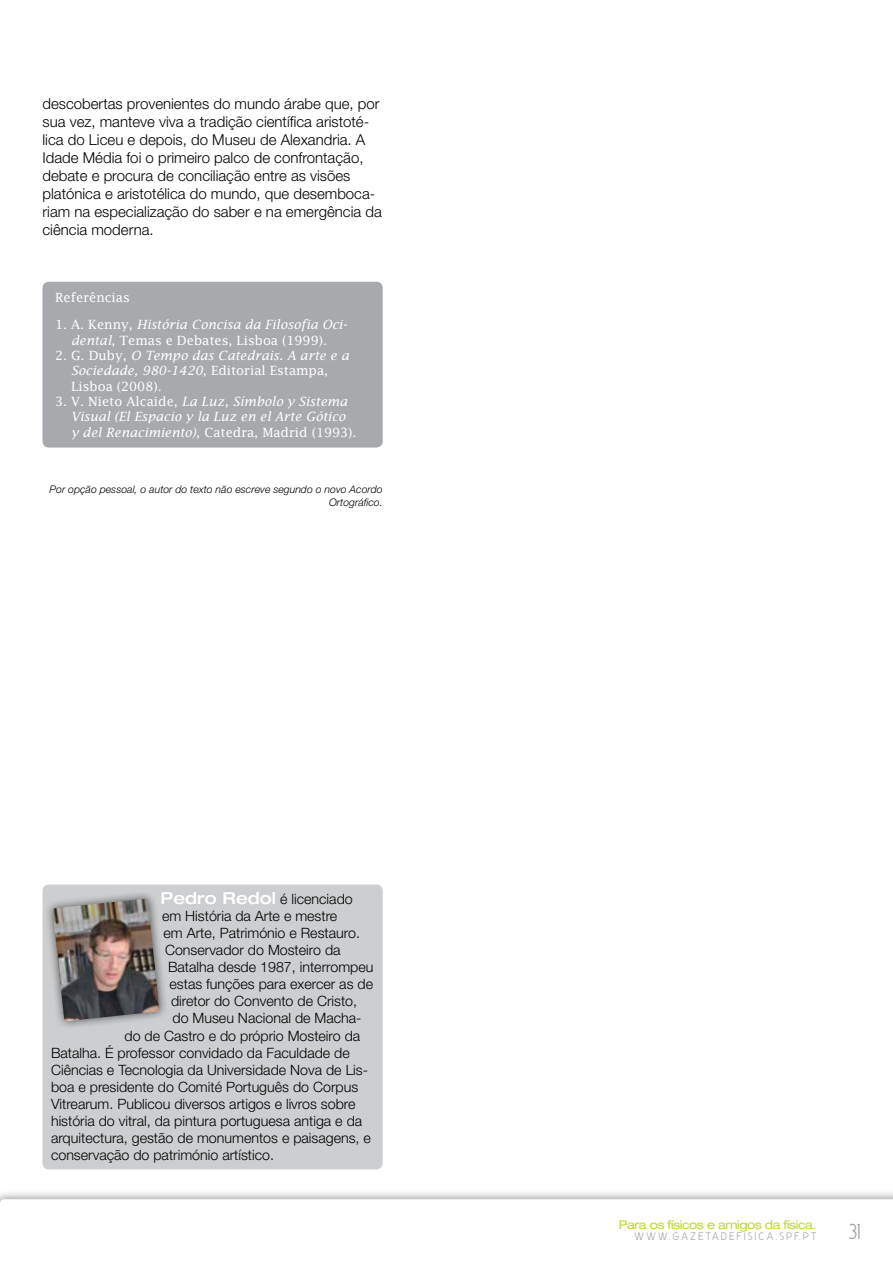
<style>
.page{position:relative;width:893px;height:1263px;background:#fff}
.page>*{position:absolute;margin:0;border:0;box-sizing:border-box;transform-origin:0 0}
.t1{font:18px "Y2 K Neophyte";color:#9d9fa2}
.t2{font:300 15px/18px "Helvetica Neue LT Std";color:#000}
.t3{font:300 14.25px "Helvetica Neue LT Std";color:#000}
.t4{font:italic 12.75px/15.3px "Lucida Fax";color:#fff}
.t5{font:12.75px/15.3px "Lucida Fax";color:#fff;text-align:center}
.t6{font:expanded 12px "Helvetica Neue LT Std";letter-spacing:-.04em;color:#bfd730}
.t7{font:italic 300 10.5px/13.5px "Helvetica Neue LT Std";color:#000;text-align:right}
.t8{font:9px "Y2 K Neophyte";letter-spacing:.28em;color:#9d9fa2}
.s1{font-style:italic}
.s2{font-style:normal}
.s3{font-weight:500;font-stretch:expanded;font-size:16.5px;color:#fff}
</style>
<div class="page">
<div style="left:0;top:1190px;width:893px;height:73px;background:#000;opacity:.45"></div>
<svg style="left:0;top:1199px;width:893px;height:64px"></svg>
<div style="left:43px;top:282px;width:340px;height:166px;background:#a7a9ac;border-radius:6px"></div>
<div style="left:43px;top:884px;width:340px;height:285px;background:#cccecf;border-radius:6px"></div>
<div style="left:44px;top:890px;width:124px;height:140px;background:#000;opacity:.6"></div>
<img style="left:52px;top:899px;width:108px;height:122px">
<p class="t2" style="left:43px;top:94px;width:341px">descobertas provenientes do mundo árabe que, por sua vez, manteve viva a tradição científica aristoté&shy;lica do Liceu e depois, do Museu de Alexandria. A Idade Média foi o primeiro palco de confrontação, debate e procura de conciliação entre as visões platónica e aristotélica do mundo, que desemboca&shy;riam na especialização do saber e na emergência da ciência moderna.</p>
<p class="t5" style="left:55px;top:290px;width:76px">Referências</p>
<p class="t5" style="left:55px;top:317px;width:293px">1. A. Kenny, <span class="s1">História Concisa da Filosofia Oci&shy;dental</span>, Temas e Debates, Lisboa (1999).</p>
<p class="t4" style="left:71px;top:348px;width:279px;text-indent:-16px"><span class="s2">2. G. Duby,</span> O Tempo das Catedrais. A arte e a<br>Sociedade, 980-1420<span class="s2">, Editorial Estampa,<br>Lisboa (2008).</span></p>
<p class="t4" style="left:71px;top:394px;width:287px;text-indent:-16px"><span class="s2">3. V. Nieto Alcaide,</span> La Luz, Símbolo y Sistema<br>Visual (El Espacio y la Luz en el Arte Gótico<br>y del Renacimiento)<span class="s2">, Catedra, Madrid (1993).</span></p>
<p class="t7" style="left:50px;top:482px;width:335px">Por opção pessoal, o autor do texto não escreve segundo o novo Acordo<br>Ortográfico.</p>
<p class="t3" style="left:161px;top:890px;width:194px"><span class="s3">Pedro Redol</span> é licenciado</p>
<p class="t3" style="left:162px;top:907px;width:177px">em História da Arte e mestre</p>
<p class="t3" style="left:164px;top:924px;width:198px">em Arte, Património e Restauro.</p>
<p class="t3" style="left:165px;top:941px;width:177px">Conservador do Mosteiro da</p>
<p class="t3" style="left:168px;top:958px;width:207px">Batalha desde 1987, interrompeu</p>
<p class="t3" style="left:170px;top:975px;width:205px">estas funções para exercer as de</p>
<p class="t3" style="left:171px;top:992px;width:188px">diretor do Convento de Cristo,</p>
<p class="t3" style="left:173px;top:1010px;width:190px">do Museu Nacional de Macha-</p>
<p class="t3" style="left:125px;top:1027px;width:237px">do de Castro e do próprio Mosteiro da</p>
<p class="t3" style="left:51px;top:1044px;width:300px">Batalha. É professor convidado da Faculdade de</p>
<p class="t3" style="left:51px;top:1061px;width:319px">Ciências e Tecnologia da Universidade Nova de Lis-</p>
<p class="t3" style="left:51px;top:1078px;width:309px">boa e presidente do Comité Português do Corpus</p>
<p class="t3" style="left:51px;top:1095px;width:306px">Vitrearum. Publicou diversos artigos e livros sobre</p>
<p class="t3" style="left:51px;top:1112px;width:313px">história do vitral, da pintura portuguesa antiga e da</p>
<p class="t3" style="left:51px;top:1129px;width:321px">arquitectura, gestão de monumentos e paisagens, e</p>
<p class="t3" style="left:51px;top:1146px;width:225px">conservação do património artístico.</p>
<p class="t6" style="left:619px;top:1217px;width:199px">Para os físicos e amigos da física.</p>
<p class="t8" style="left:634px;top:1230px;width:183px">WWW.GAZETADEFISICA.SPF.PT</p>
<p class="t1" style="left:849px;top:1219px;width:13px">31</p>
</div>
